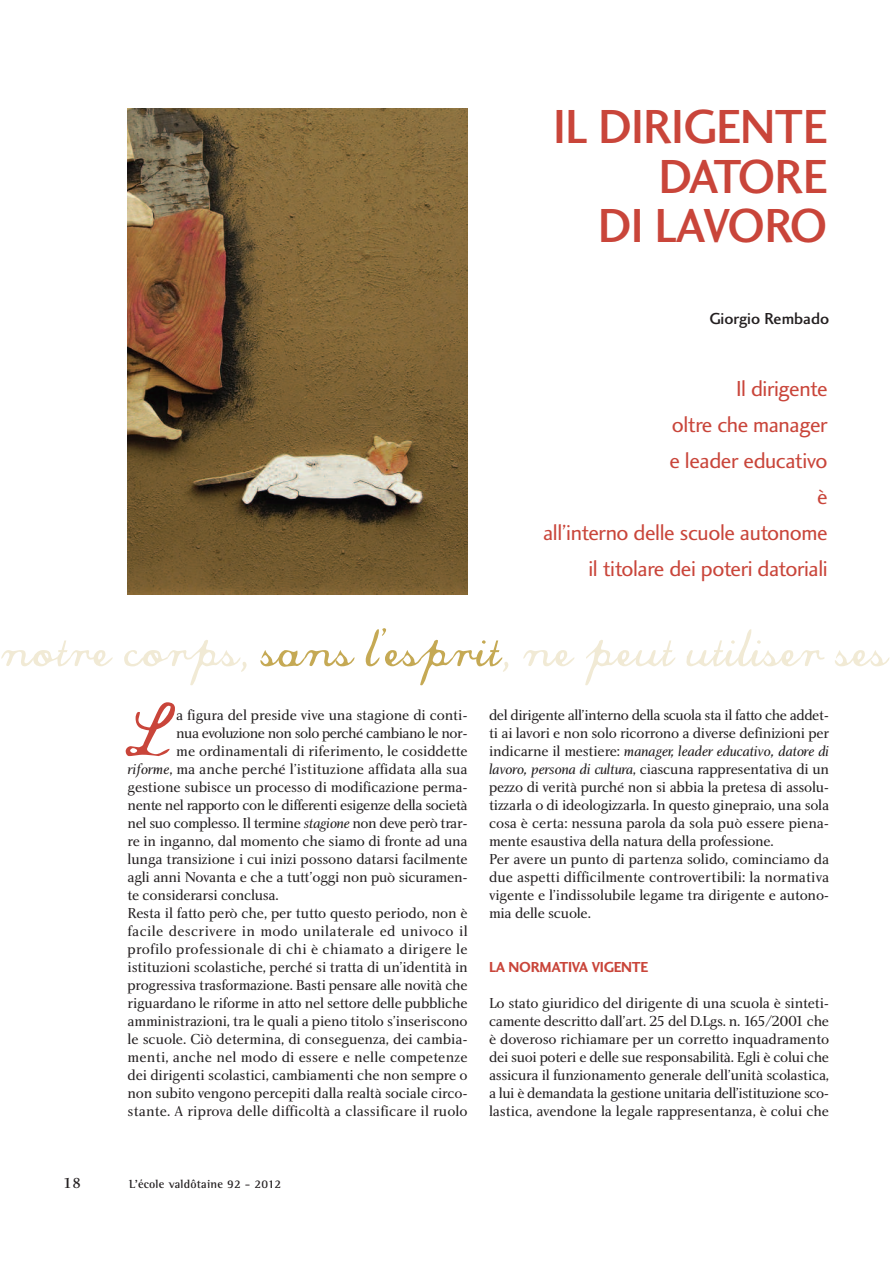
<style>
.page{position:relative;width:893px;height:1263px;background:#fff}
.page>*{position:absolute;margin:0;border:0;box-sizing:border-box;transform-origin:0 0}
.t1{font:75.15px "Commercial Script";color:#c9453a}
.t2{font:54px "Commercial Script";color:#f1ead5}
.t3{font:49.5px/49.5px "Charlotte Sans Medium Plain";letter-spacing:-.02em;color:#c9453a;text-align:right}
.t4{font:22.5px/36px "Charlotte Sans Book Plain";letter-spacing:-.02em;color:#c9453a;text-align:right}
.t5{font:16.5px "Charlotte Sans Medium Plain";color:#231f20}
.t6{font:15px/18px "Charlotte Book Plain";letter-spacing:-.015em;color:#231f20}
.t7{font:15px "Charlotte Book Plain";letter-spacing:.02em;color:#231f20}
.t8{font:15px "Charlotte Book Italic Plain";letter-spacing:-.015em;color:#231f20}
.t9{font:15px "Charlotte Book Plain";letter-spacing:.005em;color:#231f20}
.t10{font:15px "Charlotte Book Plain";letter-spacing:.01em;color:#231f20}
.t11{font:15px "Charlotte Book Plain";letter-spacing:-.035em;color:#231f20}
.t12{font:15px "Charlotte Sans Bold Plain";letter-spacing:-.02em;color:#c9453a}
.t13{font:15px "Charlotte Medium Plain";color:#231f20}
.t14{font:700 12px "Rotis Semi Serif";letter-spacing:.015em;color:#231f20}
.s1{color:#c5a954}
.s2{font-family:"Charlotte Book Italic Plain"}
.s3{font-family:"Charlotte Book Plain"}
</style>
<div class="page">
<img style="left:128px;top:108px;width:340px;height:486px">
<h3 class="t3" style="left:553px;top:107px;width:276px">IL DIRIGENTE<br>DATORE<br>DI LAVORO</h3>
<p class="t5" style="left:709px;top:312px;width:121px">Giorgio Rembado</p>
<h3 class="t4" style="left:543px;top:373px;width:286px">Il dirigente<br>oltre che manager<br>e leader educativo<br>è<br>all’interno delle scuole autonome il titolare dei poteri datoriali</h3>
<h2 class="t2" style="left:2px;top:617px;width:889px">notre corps, <span class="s1">sans l’esprit</span>, ne peut utiliser ses</h2>
<h1 class="t1" style="left:124px;top:688px;width:47px">L</h1>
<p class="t6" style="left:176px;top:707px;width:293px">a figura del preside vive una stagione di conti-</p>
<p class="t11" style="left:176px;top:727px;width:293px">nua evoluzione non solo perché cambiano le nor-</p>
<p class="t6" style="left:176px;top:743px;width:293px">me ordinamentali di riferimento, le cosiddette</p>
<p class="t6" style="left:128px;top:761px;width:342px"><span class="s2">riforme</span>, ma anche perché l’istituzione affidata alla sua</p>
<p class="t6" style="left:128px;top:779px;width:342px">gestione subisce un processo di modificazione perma-</p>
<p class="t6" style="left:128px;top:797px;width:342px">nente nel rapporto con le differenti esigenze della società</p>
<p class="t6" style="left:128px;top:815px;width:342px">nel suo complesso. Il termine <span class="s2">stagione</span> non deve però trar-</p>
<p class="t6" style="left:128px;top:833px;width:342px">re in inganno, dal momento che siamo di fronte ad una</p>
<p class="t6" style="left:128px;top:851px;width:342px">lunga transizione i cui inizi possono datarsi facilmente</p>
<p class="t6" style="left:128px;top:869px;width:342px">agli anni Novanta e che a tutt’oggi non può sicuramen-</p>
<p class="t6" style="left:128px;top:887px;width:153px">te considerarsi conclusa.</p>
<p class="t6" style="left:128px;top:905px;width:342px">Resta il fatto però che, per tutto questo periodo, non è</p>
<p class="t7" style="left:128px;top:925px;width:342px">facile descrivere in modo unilaterale ed univoco il</p>
<p class="t7" style="left:128px;top:943px;width:342px">profilo professionale di chi è chiamato a dirigere le</p>
<p class="t6" style="left:128px;top:959px;width:342px">istituzioni scolastiche, perché si tratta di un’identità in</p>
<p class="t6" style="left:128px;top:977px;width:342px">progressiva trasformazione. Basti pensare alle novità che</p>
<p class="t6" style="left:128px;top:995px;width:342px">riguardano le riforme in atto nel settore delle pubbliche</p>
<p class="t6" style="left:128px;top:1013px;width:342px">amministrazioni, tra le quali a pieno titolo s’inseriscono</p>
<p class="t6" style="left:128px;top:1031px;width:342px">le scuole. Ciò determina, di conseguenza, dei cambia-</p>
<p class="t10" style="left:128px;top:1051px;width:342px">menti, anche nel modo di essere e nelle competenze</p>
<p class="t6" style="left:128px;top:1067px;width:342px">dei dirigenti scolastici, cambiamenti che non sempre o</p>
<p class="t6" style="left:128px;top:1085px;width:342px">non subito vengono percepiti dalla realtà sociale circo-</p>
<p class="t9" style="left:128px;top:1105px;width:342px">stante. A riprova delle difficoltà a classificare il ruolo</p>
<p class="t6" style="left:489px;top:707px;width:342px">del dirigente all’interno della scuola sta il fatto che addet&shy;ti ai lavori e non solo ricorrono a diverse definizioni per</p>
<p class="t8" style="left:489px;top:745px;width:342px"><span class="s3">indicarne il mestiere:</span> manager, leader educativo, datore di</p>
<p class="t6" style="left:489px;top:761px;width:342px"><span class="s2">lavoro, persona di cultura</span>, ciascuna rappresentativa di un pezzo di verità purché non si abbia la pretesa di assolu&shy;tizzarla o di ideologizzarla. In questo ginepraio, una sola cosa è certa: nessuna parola da sola può essere piena&shy;mente esaustiva della natura della professione.<br>Per avere un punto di partenza solido, cominciamo da due aspetti difficilmente controvertibili: la normativa vigente e l’indissolubile legame tra dirigente e autono&shy;mia delle scuole.</p>
<p class="t12" style="left:489px;top:961px;width:161px">LA NORMATIVA VIGENTE</p>
<p class="t6" style="left:489px;top:995px;width:342px;text-align:justify">Lo stato giuridico del dirigente di una scuola è sinteti&shy;camente descritto dall’art. 25 del D.Lgs. n. 165/2001 che è doveroso richiamare per un corretto inquadramento dei suoi poteri e delle sue responsabilità. Egli è colui che assicura il funzionamento generale dell’unità scolastica, a lui è demandata la gestione unitaria dell’istituzione sco&shy;lastica, avendone la legale rappresentanza, è colui che</p>
<p class="t13" style="left:63px;top:1177px;width:20px">18</p>
<p class="t14" style="left:129px;top:1180px;width:154px">L’école valdôtaine 92 - 2012</p>
</div>
